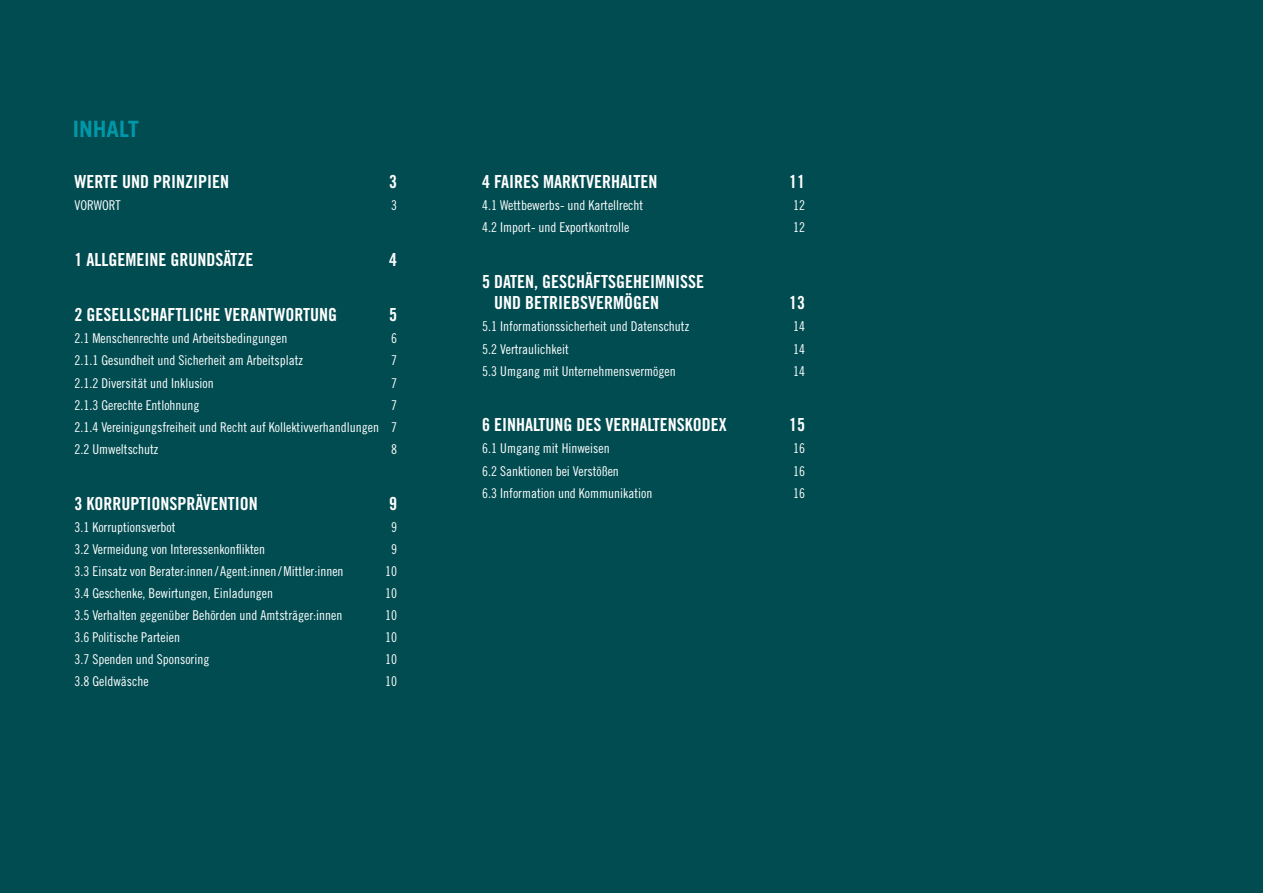
<style>
.page{position:relative;width:1263px;height:893px;background:#004c51}
.page>*{position:absolute;margin:0;border:0;box-sizing:border-box;transform-origin:0 0}
.t1{font:700 22.5px "Trade Gothic LT Pro";color:#0098a9}
.t2{font:18px/21.6px "Trade Gothic LT Pro Bd Cn 20";color:#fff}
.t3{font:13.5px/22px "Trade Gothic LT Pro Cn 18";color:#fff;text-align:justify}
</style>
<div class="page">
<h1 class="t1" style="left:73px;top:115px;width:68px">INHALT</h1>
<h2 class="t2" style="left:74px;top:171px;width:156px">WERTE UND PRINZIPIEN</h2>
<h2 class="t2" style="left:389px;top:171px;width:9px">3</h2>
<p class="t3" style="left:74px;top:194px;width:48px">VORWORT</p>
<p class="t3" style="left:391px;top:194px;width:7px">3</p>
<h2 class="t2" style="left:74px;top:248px;width:180px">1 ALLGEMEINE GRUNDSÄTZE</h2>
<h2 class="t2" style="left:389px;top:248px;width:9px">4</h2>
<h2 class="t2" style="left:74px;top:304px;width:264px">2 GESELLSCHAFTLICHE VERANTWORTUNG</h2>
<h2 class="t2" style="left:389px;top:304px;width:9px">5</h2>
<p class="t3" style="left:74px;top:327px;width:214px">2.1 Menschenrechte und Arbeitsbedingungen</p>
<p class="t3" style="left:391px;top:327px;width:7px">6</p>
<p class="t3" style="left:74px;top:349px;width:230px">2.1.1 Gesundheit und Sicherheit am Arbeitsplatz</p>
<p class="t3" style="left:391px;top:349px;width:7px">7</p>
<p class="t3" style="left:74px;top:372px;width:141px">2.1.2 Diversität und Inklusion</p>
<p class="t3" style="left:391px;top:372px;width:7px">7</p>
<p class="t3" style="left:74px;top:394px;width:127px">2.1.3 Gerechte Entlohnung</p>
<p class="t3" style="left:74px;top:394px;width:324px;text-indent:317px">7<br>2.1.4 Vereinigungsfreiheit und Recht auf Kollektivverhandlungen 7<br>2.2 Umweltschutz</p>
<p class="t3" style="left:391px;top:438px;width:7px">8</p>
<h2 class="t2" style="left:74px;top:492px;width:185px">3 KORRUPTIONSPRÄVENTION</h2>
<h2 class="t2" style="left:389px;top:492px;width:9px">9</h2>
<p class="t3" style="left:74px;top:516px;width:103px">3.1 Korruptionsverbot</p>
<p class="t3" style="left:391px;top:516px;width:7px">9</p>
<p class="t3" style="left:74px;top:538px;width:192px">3.2 Vermeidung von Interessenkonflikten</p>
<p class="t3" style="left:391px;top:538px;width:7px">9</p>
<p class="t3" style="left:74px;top:560px;width:271px">3.3 Einsatz von Berater:innen / Agent:innen /Mittler:innen</p>
<p class="t3" style="left:385px;top:560px;width:13px">10</p>
<p class="t3" style="left:74px;top:582px;width:200px">3.4 Geschenke, Bewirtungen, Einladungen</p>
<p class="t3" style="left:385px;top:582px;width:13px">10</p>
<p class="t3" style="left:74px;top:604px;width:269px">3.5 Verhalten gegenüber Behörden und Amtsträger:innen</p>
<p class="t3" style="left:385px;top:604px;width:13px">10</p>
<p class="t3" style="left:74px;top:626px;width:107px">3.6 Politische Parteien</p>
<p class="t3" style="left:385px;top:626px;width:13px">10</p>
<p class="t3" style="left:74px;top:648px;width:136px">3.7 Spenden und Sponsoring</p>
<p class="t3" style="left:385px;top:648px;width:13px">10</p>
<p class="t3" style="left:74px;top:670px;width:76px">3.8 Geldwäsche</p>
<p class="t3" style="left:385px;top:670px;width:13px">10</p>
<h2 class="t2" style="left:482px;top:171px;width:177px">4 FAIRES MARKTVERHALTEN</h2>
<h2 class="t2" style="left:789px;top:171px;width:17px">11</h2>
<p class="t3" style="left:482px;top:194px;width:162px">4.1 Wettbewerbs- und Kartellrecht</p>
<p class="t3" style="left:793px;top:194px;width:13px">12</p>
<p class="t3" style="left:482px;top:216px;width:148px">4.2 Import- und Exportkontrolle</p>
<p class="t3" style="left:793px;top:216px;width:13px">12</p>
<h2 class="t2" style="left:494px;top:270px;width:211px;text-indent:-12px">5 DATEN, GESCHÄFTSGEHEIMNISSE<br>UND BETRIEBSVERMÖGEN</h2>
<h2 class="t2" style="left:789px;top:292px;width:17px">13</h2>
<p class="t3" style="left:482px;top:315px;width:208px">5.1 Informationssicherheit und Datenschutz</p>
<p class="t3" style="left:793px;top:315px;width:13px">14</p>
<p class="t3" style="left:482px;top:338px;width:88px">5.2 Vertraulichkeit</p>
<p class="t3" style="left:793px;top:338px;width:13px">14</p>
<p class="t3" style="left:482px;top:360px;width:195px">5.3 Umgang mit Unternehmensvermögen</p>
<p class="t3" style="left:793px;top:360px;width:13px">14</p>
<h2 class="t2" style="left:482px;top:414px;width:246px">6 EINHALTUNG DES VERHALTENSKODEX</h2>
<h2 class="t2" style="left:789px;top:414px;width:17px">15</h2>
<p class="t3" style="left:482px;top:437px;width:129px">6.1 Umgang mit Hinweisen</p>
<p class="t3" style="left:793px;top:437px;width:13px">16</p>
<p class="t3" style="left:482px;top:459px;width:138px">6.2 Sanktionen bei Verstößen</p>
<p class="t3" style="left:793px;top:459px;width:13px">16</p>
<p class="t3" style="left:482px;top:482px;width:172px">6.3 Information und Kommunikation</p>
<p class="t3" style="left:793px;top:482px;width:13px">16</p>
</div>
